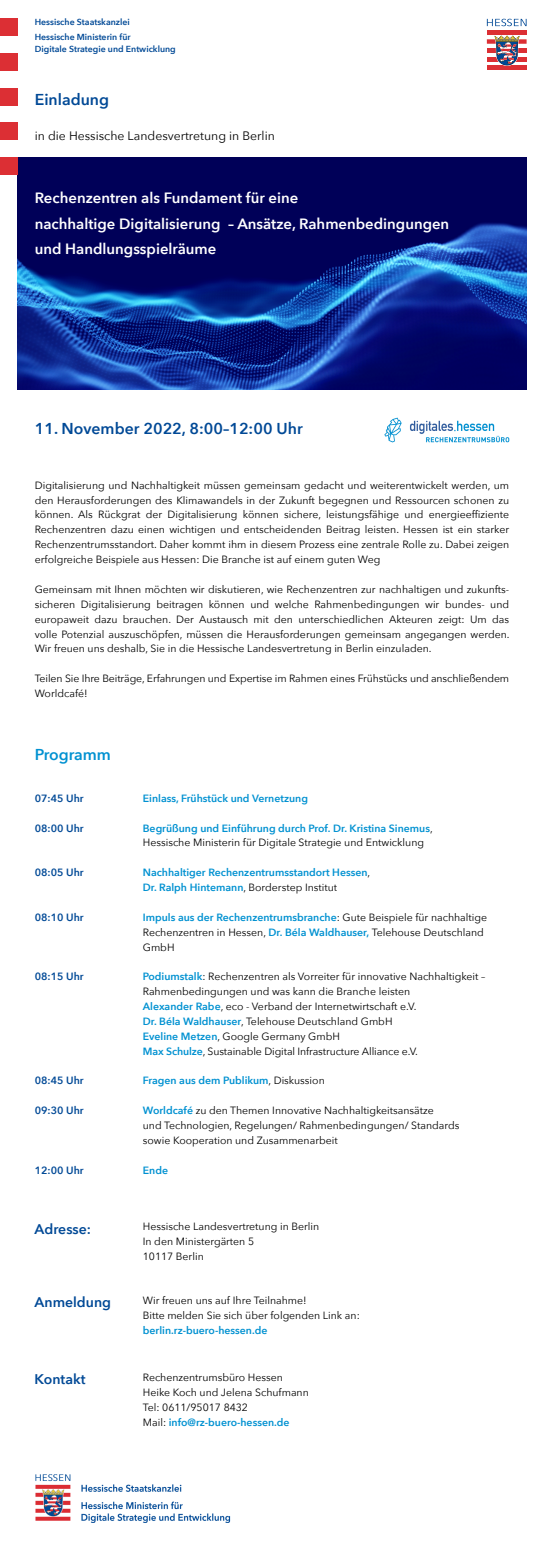
<style>
.page{position:relative;width:544px;height:1563px;background:#fff}
.page>*{position:absolute;margin:0;border:0;box-sizing:border-box;transform-origin:0 0}
.t1{font:600 15.75px "Avenir Next";color:#004996}
.t2{font:600 15.75px "Avenir Next";color:#0091d1}
.t3{font:600 14.88px/25.3px "Avenir Next";color:#fff}
.t4{font:600 14px "Avenir Next";color:#004996}
.t5{font:12.25px "Avenir Next";color:#000}
.t6{font:10.5px/14.9px "Avenir Next";color:#000}
.t7{font:600 10.5px/14.9px "Avenir Next";color:#0091d1}
.t8{font:600 10.5px "Avenir Next";color:#004996}
.t9{font:600 8.75px/15.6px "Avenir Next";color:#004996}
.s1{font-weight:600;color:#0091d1}
.s2{font-weight:400;color:#000}
</style>
<div class="page">
<img style="left:17px;top:158px;width:509px;height:231px">
<div style="left:0;top:19px;width:17px;height:17px;background:#dc2f34"></div>
<div style="left:0;top:88px;width:17px;height:17px;background:#dc2f34"></div>
<div style="left:0;top:158px;width:17px;height:17px;background:#dc2f34"></div>
<div style="left:0;top:53px;width:17px;height:18px;background:#dc2f34"></div>
<div style="left:0;top:123px;width:17px;height:17px;background:#dc2f34"></div>
<hr style="left:486px;top:31px;width:40px;height:4px;background:#dc2f34">
<div style="left:486px;top:39px;width:40px;height:5px;background:#dc2f34"></div>
<div style="left:486px;top:48px;width:40px;height:5px;background:#dc2f34"></div>
<hr style="left:486px;top:57px;width:40px;height:4px;background:#dc2f34">
<hr style="left:486px;top:66px;width:40px;height:4px;background:#dc2f34">
<svg style="left:493px;top:35px;width:26px;height:31px"></svg>
<svg style="left:486px;top:19px;width:40px;height:7px"></svg>
<img style="left:384px;top:418px;width:125px;height:24px">
<img style="left:35px;top:1474px;width:196px;height:49px">
<p class="t9" style="left:35px;top:14px;width:97px">Hessische Staatskanzlei<br>Hessische Ministerin für</p>
<p class="t9" style="left:35px;top:41px;width:142px">Digitale Strategie und Entwicklung</p>
<h1 class="t1" style="left:35px;top:86px;width:76px">Einladung</h1>
<p class="t5" style="left:35px;top:126px;width:241px">in die Hessische Landesvertretung in Berlin</p>
<h2 class="t3" style="left:35px;top:185px;width:415px">Rechenzentren als Fundament für eine<br>nachhaltige Digitalisierung – Ansätze, Rahmenbedingungen und Handlungsspielräume</h2>
<h1 class="t1" style="left:35px;top:414px;width:269px">11. November 2022, 8:00–12:00 Uhr</h1>
<p class="t6" style="left:35px;top:477px;width:475px;text-align:justify">Digitalisierung und Nachhaltigkeit müssen gemeinsam gedacht und weiterentwickelt werden, um den Herausforderungen des Klimawandels in der Zukunft begegnen und Ressourcen schonen zu können. Als Rückgrat der Digitalisierung können sichere, leistungsfähige und energieeffiziente Rechenzentren dazu einen wichtigen und entscheidenden Beitrag leisten. Hessen ist ein starker Rechenzentrumsstandort. Daher kommt ihm in diesem Prozess eine zentrale Rolle zu. Dabei zeigen erfolgreiche Beispiele aus Hessen: Die Branche ist auf einem guten Weg</p>
<p class="t6" style="left:35px;top:581px;width:476px;text-align:justify">Gemeinsam mit Ihnen möchten wir diskutieren, wie Rechenzentren zur nachhaltigen und zukunfts&shy;sicheren Digitalisierung beitragen können und welche Rahmenbedingungen wir bundes- und europaweit dazu brauchen. Der Austausch mit den unterschiedlichen Akteuren zeigt: Um das volle Potenzial auszuschöpfen, müssen die Herausforderungen gemeinsam angegangen werden.<br>Wir freuen uns deshalb, Sie in die Hessische Landesvertretung in Berlin einzuladen.</p>
<p class="t6" style="left:35px;top:670px;width:475px">Teilen Sie Ihre Beiträge, Erfahrungen und Expertise im Rahmen eines Frühstücks und anschließendem<br>Worldcafé!</p>
<h1 class="t2" style="left:35px;top:741px;width:78px">Programm</h1>
<p class="t8" style="left:35px;top:789px;width:50px">07:45 Uhr</p>
<p class="t8" style="left:35px;top:819px;width:50px">08:00 Uhr</p>
<p class="t8" style="left:35px;top:863px;width:50px">08:05 Uhr</p>
<p class="t8" style="left:35px;top:908px;width:50px">08:10 Uhr</p>
<p class="t8" style="left:35px;top:967px;width:50px">08:15 Uhr</p>
<p class="t8" style="left:35px;top:1072px;width:50px">08:45 Uhr</p>
<p class="t8" style="left:35px;top:1101px;width:50px">09:30 Uhr</p>
<p class="t8" style="left:35px;top:1161px;width:50px">12:00 Uhr</p>
<p class="t7" style="left:143px;top:790px;width:166px">Einlass, Frühstück und Vernetzung</p>
<p class="t6" style="left:143px;top:820px;width:291px"><span class="s1">Begrüßung und Einführung durch Prof. Dr. Kristina Sinemus</span>,<br>Hessische Ministerin für Digitale Strategie und Entwicklung</p>
<p class="t7" style="left:143px;top:865px;width:229px">Nachhaltiger Rechenzentrumsstandort Hessen<span class="s2">,<br></span>Dr. Ralph Hintemann<span class="s2">, Borderstep Institut</span></p>
<p class="t6" style="left:143px;top:909px;width:345px"><span class="s1">Impuls aus der Rechenzentrumsbranche</span>: Gute Beispiele für nachhaltige<br>Rechenzentren in Hessen, <span class="s1">Dr. Béla Waldhauser,</span> Telehouse Deutschland<br>GmbH</p>
<p class="t6" style="left:143px;top:969px;width:344px"><span class="s1">Podiumstalk</span>: Rechenzentren als Vorreiter für innovative Nachhaltigkeit – Rahmenbedingungen und was kann die Branche leisten<br><span class="s1">Alexander Rabe</span>, eco - Verband der Internetwirtschaft e.V.<br><span class="s1">Dr. Béla Waldhauser</span>, Telehouse Deutschland GmbH<br><span class="s1">Eveline Metzen</span>, Google Germany GmbH<br><span class="s1">Max Schulze</span>, Sustainable Digital Infrastructure Alliance e.V.</p>
<p class="t7" style="left:143px;top:1073px;width:183px">Fragen aus dem Publikum<span class="s2">, Diskussion</span></p>
<p class="t6" style="left:143px;top:1102px;width:318px"><span class="s1">Worldcafé</span> zu den Themen Innovative Nachhaltigkeitsansätze<br>und Technologien, Regelungen/ Rahmenbedingungen/ Standards sowie Kooperation und Zusammenarbeit</p>
<p class="t7" style="left:143px;top:1162px;width:27px">Ende</p>
<h3 class="t4" style="left:35px;top:1217px;width:58px">Adresse:</h3>
<p class="t6" style="left:143px;top:1218px;width:178px">Hessische Landesvertretung in Berlin<br>In den Ministergärten 5<br>10117 Berlin</p>
<h3 class="t4" style="left:35px;top:1290px;width:78px">Anmeldung</h3>
<p class="t6" style="left:143px;top:1292px;width:218px">Wir freuen uns auf Ihre Teilnahme!<br>Bitte melden Sie sich über folgenden Link an:</p>
<p class="t7" style="left:143px;top:1322px;width:126px">berlin.rz-buero-hessen.de</p>
<h3 class="t4" style="left:35px;top:1367px;width:52px">Kontakt</h3>
<p class="t6" style="left:143px;top:1369px;width:167px">Rechenzentrumsbüro Hessen<br>Heike Koch und Jelena Schufmann<br>Tel: 0611/95017 8432<br>Mail: <span class="s1">info@rz-buero-hessen.de</span></p>
</div>
